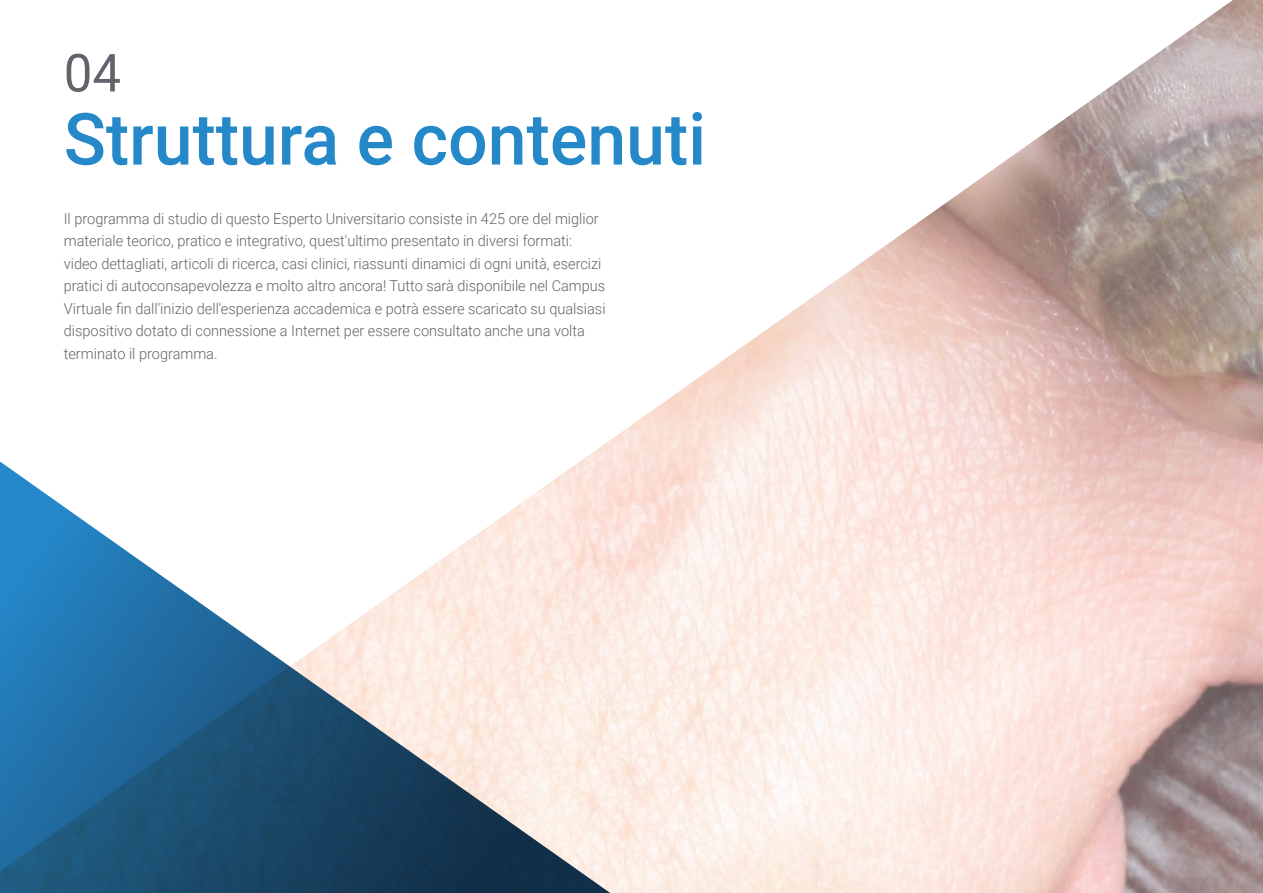
<style>
.page{position:relative;width:1263px;height:893px;background:#fff}
.page>*{position:absolute;margin:0;border:0;box-sizing:border-box;transform-origin:0 0}
.t1{font:500 72px "Roboto";color:#2488c9}
.t2{font:52.5px "Roboto";color:#61646a}
.t3{font:300 15px/22.5px "Roboto";color:#61646a}
</style>
<div class="page">
<img style="left:602px;top:0;width:661px;height:893px">
<svg style="left:0;top:446px;width:640px;height:447px"></svg>
<h2 class="t2" style="left:64px;top:36px;width:59px">04</h2>
<h1 class="t1" style="left:64px;top:89px;width:644px">Struttura e contenuti</h1>
<p class="t3" style="left:64px;top:207px;width:543px">Il programma di studio di questo Esperto Universitario consiste in 425 ore del miglior materiale teorico, pratico e integrativo, quest'ultimo presentato in diversi formati: video dettagliati, articoli di ricerca, casi clinici, riassunti dinamici di ogni unità, esercizi pratici di autoconsapevolezza e molto altro ancora! Tutto sarà disponibile nel Campus Virtuale fin dall'inizio dell'esperienza accademica e potrà essere scaricato su qualsiasi dispositivo dotato di connessione a Internet per essere consultato anche una volta terminato il programma.</p>
</div>
